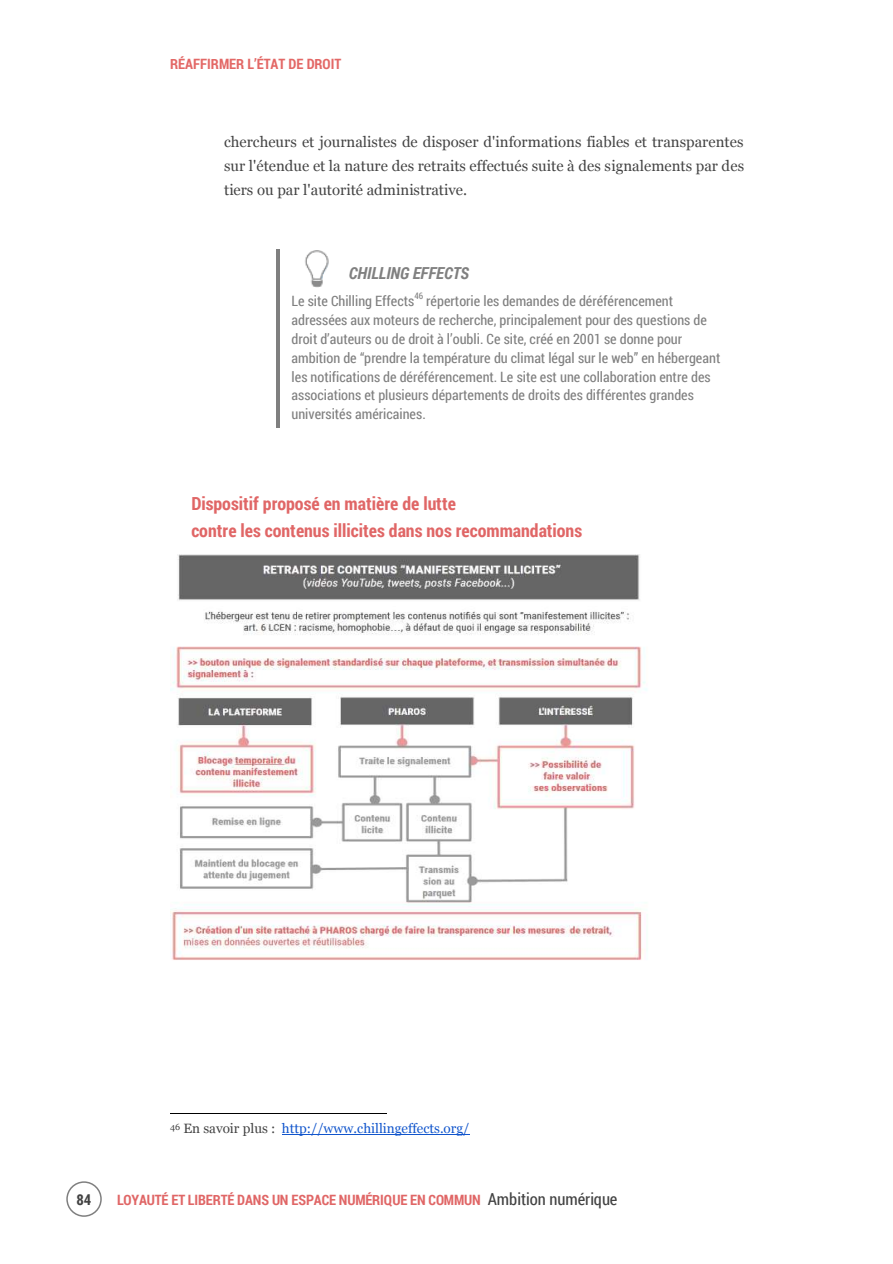
<style>
.page{position:relative;width:893px;height:1264px;background:#fff}
.page>*{position:absolute;margin:0;border:0;box-sizing:border-box;transform-origin:0 0}
.t1{font:700 18px/27.2px "Roboto Condensed";color:#e06666}
.t2{font:italic 700 16.5px "Roboto Condensed";color:#808080}
.t3{font:15px/24px "Georgia";color:#434343;text-align:justify}
.t4{font:700 15px "Roboto Condensed";color:#434343}
.t5{font:14.25px/18.8px "Roboto Condensed";color:#808080}
.t6{font:700 14.25px "Roboto Condensed";letter-spacing:-.01em;color:#e06666}
.t7{font:700 14.25px "Roboto Condensed";color:#e36866}
.t8{font:13.5px "Georgia";color:#15c}
.t9{font:9px "Roboto Condensed";color:#808080}
.s1{color:#434343}
.s2{font-weight:400;font-size:16.5px;color:#434343}
</style>
<div class="page">
<div style="left:66px;top:1180px;width:36px;height:36px;border:2px solid #7f7f7f;border-radius:50%"></div>
<hr style="left:277px;top:249px;width:3px;height:178px;background:#7f7f7f">
<hr style="left:170px;top:1112px;width:216px;height:1px;background:#000">
<hr style="left:282px;top:1134px;width:188px;height:1px;background:#15c">
<img style="left:170px;top:554px;width:478px;height:406px">
<img style="left:305px;top:250px;width:24px;height:37px">
<p class="t7" style="left:170px;top:54px;width:173px">RÉAFFIRMER L’ÉTAT DE DROIT</p>
<p class="t3" style="left:224px;top:130px;width:522px">chercheurs et journalistes de disposer d'informations fiables et transparentes sur l'étendue et la nature des retraits effectués suite à des signalements par des tiers ou par l'autorité administrative.</p>
<p class="t2" style="left:349px;top:261px;width:122px">CHILLING EFFECTS</p>
<p class="t5" style="left:292px;top:291px;width:124px">Le site Chilling Effects</p>
<p class="t9" style="left:415px;top:290px;width:10px">46</p>
<p class="t5" style="left:292px;top:291px;width:430px;text-indent:135px">répertorie les demandes de déréférencement adressées aux moteurs de recherche, principalement pour des questions de droit d’auteurs ou de droit à l’oubli. Ce site, créé en 2001 se donne pour ambition de “prendre la température du climat légal sur le web” en hébergeant les notifications de déréférencement. Le site est une collaboration entre des associations et plusieurs départements de droits des différentes grandes universités américaines.</p>
<p class="t1" style="left:191px;top:489px;width:392px">Dispositif proposé en matière de lutte<br>contre les contenus illicites dans nos recommandations</p>
<p class="t8" style="left:170px;top:1120px;width:301px"><sup>46</sup> <span class="s1">En savoir plus :</span> http://www.chillingeffects.org/</p>
<p class="t4" style="left:76px;top:1188px;width:16px">84</p>
<p class="t6" style="left:117px;top:1190px;width:502px">LOYAUTÉ ET LIBERTÉ DANS UN ESPACE NUMÉRIQUE EN COMMUN <span class="s2">Ambition numérique</span></p>
</div>
